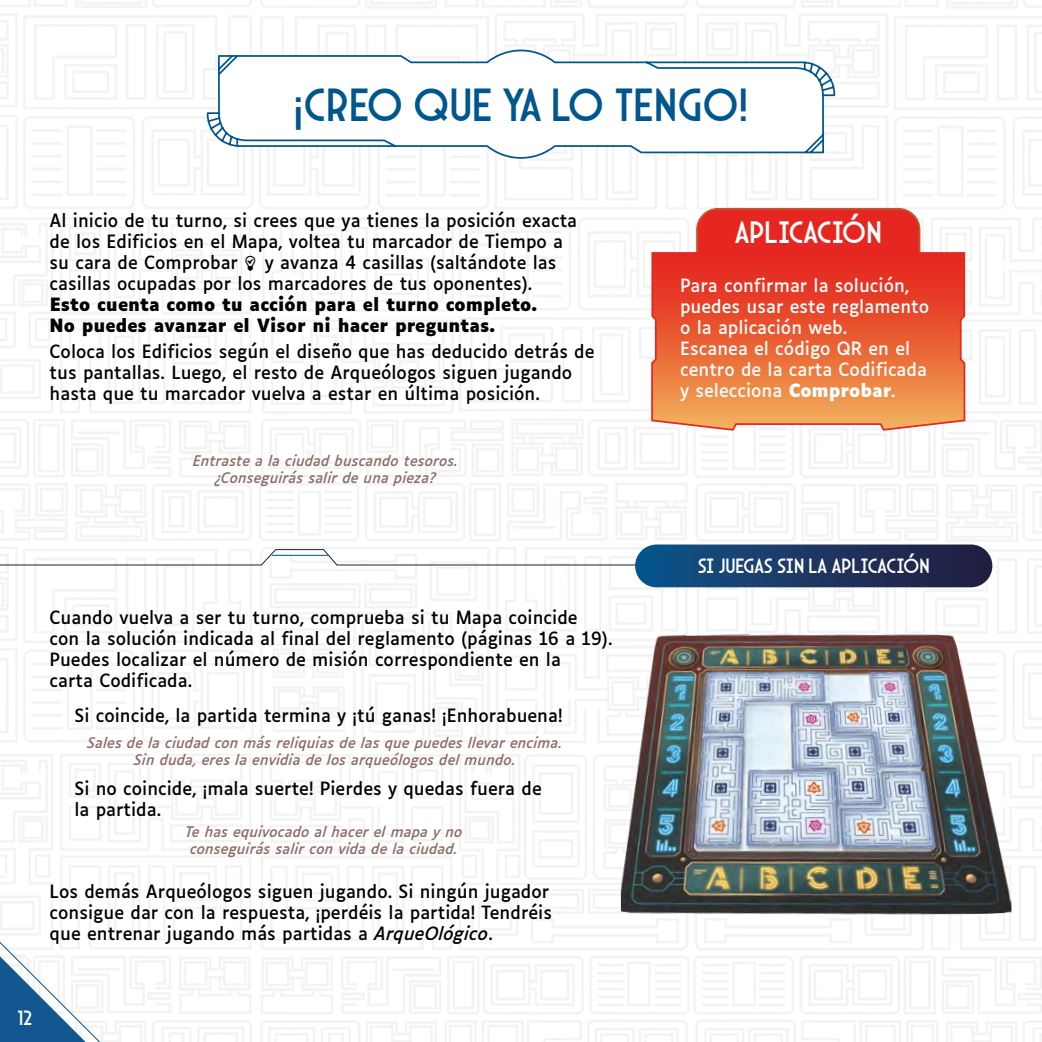
<style>
.page{position:relative;width:1042px;height:1042px;background:#fff}
.page>*{position:absolute;margin:0;border:0;box-sizing:border-box;transform-origin:0 0}
.t1{font:47.25px "Arcane Nine";letter-spacing:-.01em;color:#00578e}
.t2{font:31.5px "Arcane Nine";letter-spacing:-.02em;color:#fff}
.t3{font:21px "Arcane Nine";letter-spacing:-.015em;color:#fff}
.t4{font:17.5px/21px "Luciole";color:#000}
.t5{font:17.5px/21px "Luciole";color:#fff}
.t6{font:700 17.5px/21px "Luciole";color:#000}
.t7{font:italic 14px/16.8px "Luciole";color:#8b6a63;text-align:center}
.s1{font-family:"Archeotypo";font-size:21px}
.s2{font-style:italic}
.s3{font-weight:700}
</style>
<div class="page">
<img style="left:0;top:0;width:1042px;height:1042px">
<svg style="left:206px;top:49px;width:630px;height:111px"></svg>
<svg style="left:695px;top:207px;width:226px;height:44px;background:#e4332c"></svg>
<svg style="left:650px;top:251px;width:316px;height:181px;background:#ea663f"></svg>
<img style="left:616px;top:630px;width:395px;height:290px">
<svg style="left:0;top:549px;width:642px;height:17px"></svg>
<hr style="left:272px;top:555px;width:57px;height:1px;background:#00578e">
<div style="left:635px;top:544px;width:357px;height:43px;background:linear-gradient(to right,#0f558c,#261b3c);border-radius:21px"></div>
<svg style="left:0;top:905px;width:127px;height:137px"></svg>
<h1 class="t1" style="left:294px;top:77px;width:456px">¡CREO QUE YA LO TENGO!</h1>
<p class="t4" style="left:50px;top:209px;width:529px">Al inicio de tu turno, si crees que ya tienes la posición exacta de los Edificios en el Mapa, voltea tu marcador de Tiempo a su cara de Comprobar <span class="s1">e</span> y avanza 4 casillas (saltándote las casillas ocupadas por los marcadores de tus oponentes).</p>
<p class="t6" style="left:50px;top:295px;width:489px">Esto cuenta como tu acción para el turno completo.<br>No puedes avanzar el Visor ni hacer preguntas.</p>
<p class="t4" style="left:50px;top:340px;width:546px">Coloca los Edificios según el diseño que has deducido detrás de tus pantallas. Luego, el resto de Arqueólogos siguen jugando hasta que tu marcador vuelva a estar en última posición.</p>
<p class="t7" style="left:193px;top:451px;width:267px">Entraste a la ciudad buscando tesoros. ¿Conseguirás salir de una pieza?</p>
<p class="t4" style="left:50px;top:606px;width:564px">Cuando vuelva a ser tu turno, comprueba si tu Mapa coincide<br>con la solución indicada al final del reglamento (páginas 16 a 19).<br>Puedes localizar el número de misión correspondiente en la<br>carta Codificada.</p>
<p class="t4" style="left:74px;top:704px;width:490px">Si coincide, la partida termina y ¡tú ganas! ¡Enhorabuena!</p>
<p class="t7" style="left:88px;top:733px;width:476px">Sales de la ciudad con más reliquias de las que puedes llevar encima.<br>Sin duda, eres la envidia de los arqueólogos del mundo.</p>
<p class="t4" style="left:74px;top:776px;width:469px">Si no coincide, ¡mala suerte! Pierdes y quedas fuera de la partida.</p>
<p class="t7" style="left:186px;top:822px;width:278px">Te has equivocado al hacer el mapa y no conseguirás salir con vida de la ciudad.</p>
<p class="t4" style="left:50px;top:879px;width:504px">Los demás Arqueólogos siguen jugando. Si ningún jugador consigue dar con la respuesta, ¡perdéis la partida! Tendréis que entrenar jugando más partidas a <span class="s2">ArqueOlógico</span>.</p>
<p class="t3" style="left:17px;top:1005px;width:17px">12</p>
<h2 class="t2" style="left:734px;top:214px;width:149px">APLICACIÓN</h2>
<p class="t5" style="left:680px;top:273px;width:251px">Para confirmar la solución, puedes usar este reglamento o la aplicación web.<br>Escanea el código QR en el centro de la carta Codificada y selecciona <span class="s3">Comprobar</span>.</p>
<p class="t3" style="left:698px;top:554px;width:233px">SI JUEGAS SIN LA APLICACIÓN</p>
</div>
